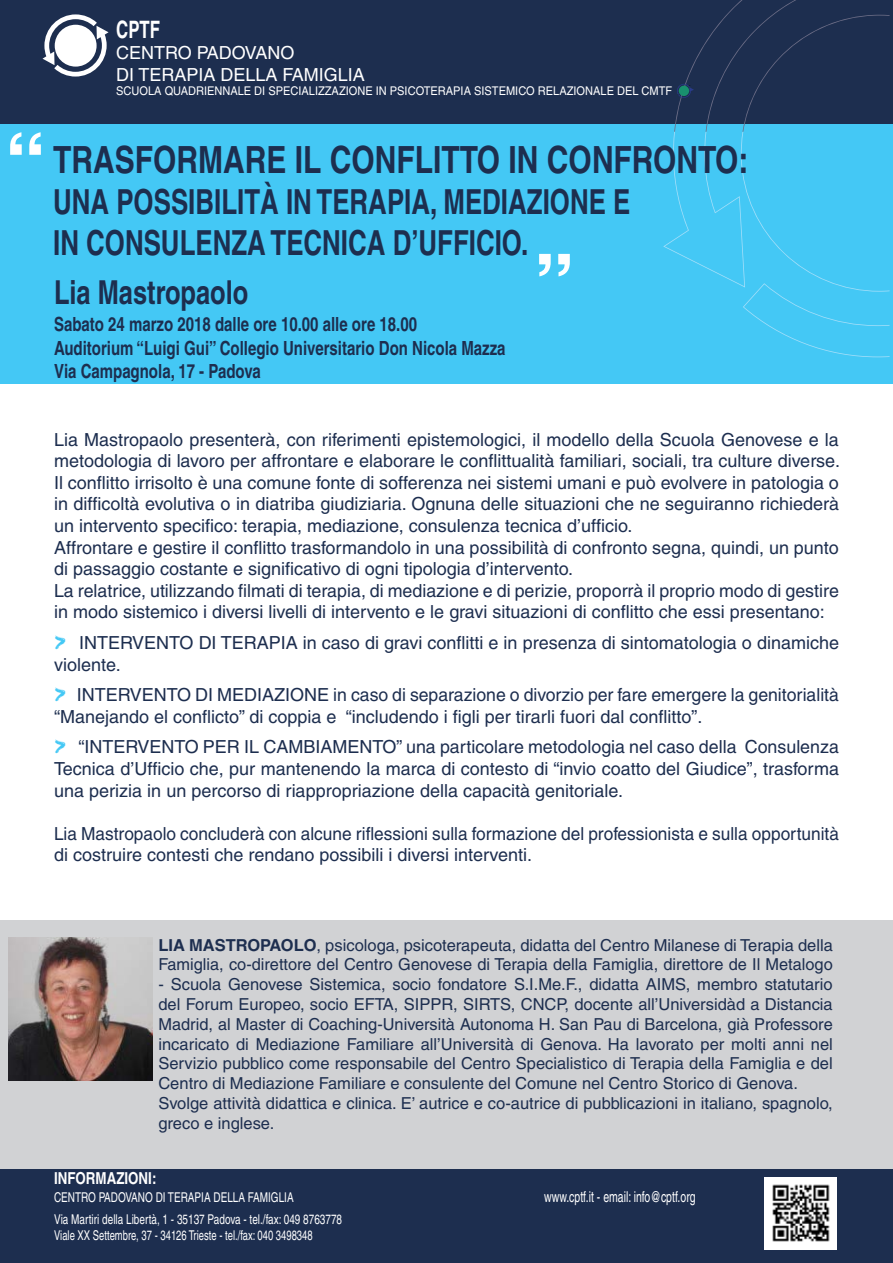
<style>
.page{position:relative;width:893px;height:1263px;background:#fff}
.page>*{position:absolute;margin:0;border:0;box-sizing:border-box;transform-origin:0 0}
.t1{font:700 82.5px "Helvetica";color:#fff}
.t2{font:700 37.5px "Helvetica";color:#1d2e4f;scale:.8 1}
.t3{font:700 34.5px "Helvetica";color:#1d2e4f;scale:.75 1}
.t4{font:700 33px "Helvetica";color:#1d2e4f;scale:.77 1}
.t5{font:700 24px "Helvetica";color:#fff;scale:.7 1}
.t6{font:700 19.5px/23.4px "Helvetica";color:#1d2e4f;scale:.77 1}
.t7{font:18px/21.6px "Helvetica";color:#1d2e4f}
.t8{font:18px/21.6px "Helvetica";color:#1d2e4f;scale:.96 1}
.t9{font:18px/21.6px "Helvetica";color:#fff}
.t10{font:16.5px/19.8px "Helvetica";color:#1d2e4f}
.t11{font:700 16.5px "Helvetica";color:#fff;scale:.81 1}
.t12{font:15px "Helvetica";color:#fff;scale:.7 1}
.t13{font:13.5px/21.6px "Helvetica";color:#fff;scale:.74 1}
.t14{font:13.5px "Helvetica";color:#fff;scale:.7 1}
.t15{font:12px "Helvetica";color:#fff;scale:.92 1}
.t16{font:italic 1.5px "Rockwell";color:#000}
.s1{font-family:"Chalkduster";font-size:25.5px;color:#44c8f5}
.s2{font-weight:700}
</style>
<div class="page">
<div style="left:0;top:919px;width:893px;height:250px;background:#d1d2d4"></div>
<div style="left:0;top:1169px;width:893px;height:94px;background:#1d2e4f"></div>
<div style="left:0;top:123px;width:893px;height:261px;background:#44c8f5"></div>
<div style="left:0;top:0;width:893px;height:123px;background:#1d2e4f"></div>
<svg style="left:43px;top:14px;width:66px;height:63px"></svg>
<svg style="left:663px;top:0;width:226px;height:357px"></svg>
<img style="left:764px;top:1178px;width:73px;height:72px">
<img style="left:9px;top:937px;width:143px;height:144px">
<h3 class="t5" style="left:116px;top:15px;width:64px">CPTF</h3>
<p class="t9" style="left:116px;top:42px;width:250px">CENTRO PADOVANO<br>DI TERAPIA DELLA FAMIGLIA</p>
<p class="t15" style="left:116px;top:84px;width:606px">SCUOLA QUADRIENNALE DI SPECIALIZZAZIONE IN PSICOTERAPIA SISTEMICO RELAZIONALE DEL CMTF</p>
<p class="t16" style="left:689px;top:85px;width:3px">©</p>
<h1 class="t1" style="left:5px;top:113px;width:43px">“</h1>
<h2 class="t2" style="left:53px;top:137px;width:28px">trasformar</h2>
<h2 class="t2" style="left:266px;top:137px;width:104px">e il conflitto</h2>
<h2 class="t2" style="left:509px;top:137px;width:76px">in confronto</h2>
<h2 class="t2" style="left:738px;top:137px;width:14px">:</h2>
<h3 class="t3" style="left:53px;top:181px;width:25px">una</h3>
<h3 class="t3" style="left:116px;top:181px;width:22px">possi</h3>
<h3 class="t3" style="left:195px;top:181px;width:228px">bilità in terapia</h3>
<h3 class="t3" style="left:430px;top:181px;width:91px">, mediazion</h3>
<h3 class="t3" style="left:589px;top:181px;width:57px">e e</h3>
<h3 class="t3" style="left:53px;top:222px;width:69px">in consul</h3>
<h3 class="t3" style="left:195px;top:222px;width:167px">enza tecnica</h3>
<h3 class="t3" style="left:393px;top:222px;width:55px">d’ufficio</h3>
<h3 class="t3" style="left:521px;top:222px;width:11px">.</h3>
<h1 class="t1" style="left:575px;top:296px;width:43px;rotate:-180deg">“</h1>
<h3 class="t4" style="left:54px;top:273px;width:254px">Lia Mastropaolo</h3>
<p class="t6" style="left:54px;top:312px;width:588px">Sabato 24 marzo 2018 dalle ore 10.00 alle ore 18.00<br>Auditorium “Luigi Gui” Collegio Universitario Don Nicola Mazza<br>Via Campagnola, 17 - Padova</p>
<p class="t7" style="left:54px;top:428px;width:787px">Lia Mastropaolo presenterà, con riferimenti epistemologici, il modello della Scuola Genovese e la metodologia di lavoro per affrontare e elaborare le conflittualità familiari, sociali, tra culture diverse.<br>Il conflitto irrisolto è una comune fonte di sofferenza nei sistemi umani e può evolvere in patologia o in difficoltà evolutiva o in diatriba giudiziaria. Ognuna delle situazioni che ne seguiranno richiederà un intervento specifico: terapia, mediazione, consulenza tecnica d’ufficio.<br>Affrontare e gestire il conflitto trasformandolo in una possibilità di confronto segna, quindi, un punto di passaggio costante e significativo di ogni tipologia d’intervento.<br>La relatrice, utilizzando filmati di terapia, di mediazione e di perizie, proporrà il proprio modo di gestire in modo sistemico i diversi livelli di intervento e le gravi situazioni di conflitto che essi presentano:</p>
<p class="t7" style="left:54px;top:632px;width:786px"><span class="s1">&gt;</span> INTERVENTO DI TERAPIA in caso di gravi conflitti e in presenza di sintomatologia o dinamiche violente.</p>
<p class="t7" style="left:54px;top:684px;width:786px"><span class="s1">&gt;</span> INTERVENTO DI MEDIAZIONE in caso di separazione o divorzio per fare emergere la genitorialità “Manejando el conflicto” di coppia e “includendo i figli per tirarli fuori dal conflitto”.</p>
<p class="t7" style="left:54px;top:736px;width:786px;text-align:justify"><span class="s1">&gt;</span> “INTERVENTO PER IL CAMBIAMENTO” una particolare metodologia nel caso della Consulenza Tecnica d’Ufficio che, pur mantenendo la marca di contesto di “invio coatto del Giudice”, trasforma una perizia in un percorso di riappropriazione della capacità genitoriale.</p>
<p class="t8" style="left:54px;top:823px;width:819px">Lia Mastropaolo concluderà con alcune riflessioni sulla formazione del professionista e sulla opportunità di costruire contesti che rendano possibili i diversi interventi.</p>
<p class="t10" style="left:158px;top:935px;width:676px"><span class="s2">LIA MASTROPAOLO</span>, psicologa, psicoterapeuta, didatta del Centro Milanese di Terapia della<br>Famiglia, co-direttore del Centro Genovese di Terapia della Famiglia, direttore de Il Metalogo</p>
<p class="t10" style="left:158px;top:974px;width:676px">- Scuola Genovese Sistemica, socio fondatore S.I.Me.F., didatta AIMS, membro statutario del Forum Europeo, socio EFTA, SIPPR, SIRTS, CNCP, docente all’Universidàd a Distancia Madrid, al Master di Coaching-Università Autonoma H. San Pau di Barcelona, già Professore incaricato di Mediazione Familiare all’Università di Genova. Ha lavorato per molti anni nel Servizio pubblico come responsabile del Centro Specialistico di Terapia della Famiglia e del Centro di Mediazione Familiare e consulente del Comune nel Centro Storico di Genova.<br>Svolge attività didattica e clinica. E’ autrice e co-autrice di pubblicazioni in italiano, spagnolo, greco e inglese.</p>
<p class="t11" style="left:54px;top:1168px;width:128px">INFORMAZIONI:</p>
<p class="t13" style="left:54px;top:1186px;width:391px">CENTRO PADOVANO DI TERAPIA DELLA FAMIGLIA<br>Via Martiri della Libertà, 1 - 35137 Padova - tel./fax: 049 8763778</p>
<p class="t14" style="left:54px;top:1227px;width:371px">Viale XX Settembre, 37 - 34126 Trieste - tel./fax: 040 3498348</p>
<p class="t12" style="left:544px;top:1188px;width:218px">www.cptf.it - email: info@cptf.org</p>
</div>
